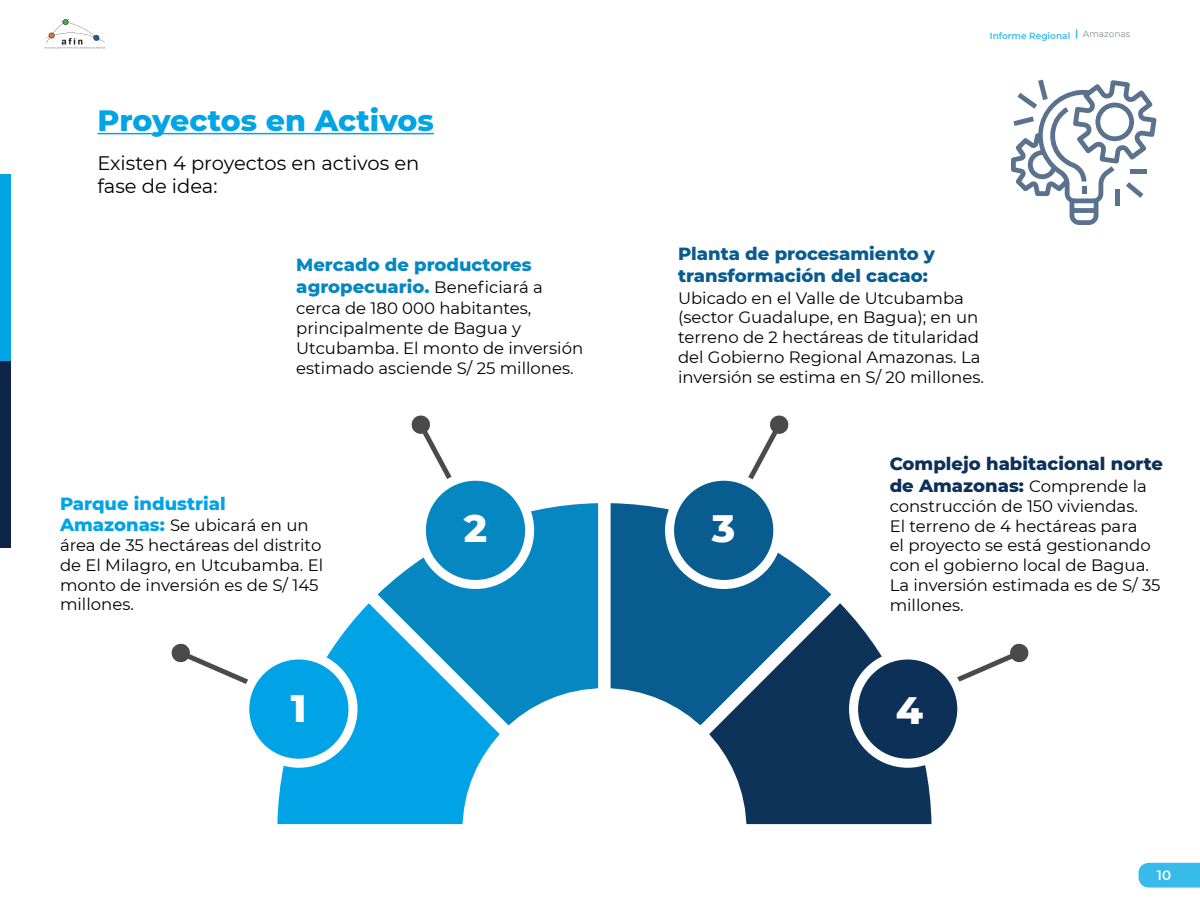
<style>
.page{position:relative;width:1200px;height:900px;background:#fff}
.page>*{position:absolute;margin:0;border:0;box-sizing:border-box;transform-origin:0 0}
.t1{font:800 39px "Montserrat";color:#fff}
.t2{font:800 30px "Montserrat";color:#01a4e5}
.t3{font:19.5px/23.4px "Montserrat";color:#010000}
.t4{font:800 18px/21.6px "Montserrat";color:#0d3059}
.t5{font:800 18px/21.6px "Montserrat";color:#0587c2}
.t6{font:800 18px/21.6px "Montserrat";color:#085c8f}
.t7{font:800 18px "Montserrat";color:#00a3e6}
.t8{font:16.5px/19.8px "Montserrat";color:#010000}
.t9{font:600 13.5px "Montserrat";color:#fff}
.t10{font:600 9px "Montserrat";color:#37bbeb}
.t11{font:9px "Montserrat";color:#849386}
.s1{font-weight:400;font-size:16.5px;color:#010000}
.s2{font-weight:800;font-size:18px;color:#00a3e6}
</style>
<div class="page">
<svg style="left:1138px;top:863px;width:62px;height:25px;background:#41beec"></svg>
<svg style="left:45px;top:19px;width:60px;height:30px"></svg>
<hr style="left:98px;top:133px;width:336px;height:1px;background:#01a4e5">
<div style="left:0;top:174px;width:11px;height:187px;background:#01a4e5"></div>
<div style="left:0;top:361px;width:11px;height:186px;background:#0d2348"></div>
<svg style="left:411px;top:415px;width:41px;height:64px"></svg>
<svg style="left:171px;top:643px;width:77px;height:41px"></svg>
<svg style="left:748px;top:415px;width:41px;height:65px"></svg>
<svg style="left:957px;top:643px;width:72px;height:39px"></svg>
<svg style="left:387px;top:503px;width:211px;height:83px;fill:#0587c2"></svg>
<svg style="left:598px;top:503px;width:224px;height:83px;fill:#085c8f"></svg>
<svg style="left:277px;top:586px;width:313px;height:239px;background:#26a6dc"></svg>
<svg style="left:590px;top:586px;width:342px;height:239px"></svg>
<svg style="left:462px;top:688px;width:285px;height:137px"></svg>
<div style="left:240px;top:650px;width:118px;height:118px;background:#fff;border-radius:50%"></div>
<div style="left:249px;top:660px;width:99px;height:99px;background:#00a3e6;border-radius:50%"></div>
<div style="left:849px;top:650px;width:117px;height:118px;background:#fff;border-radius:50%"></div>
<div style="left:858px;top:660px;width:99px;height:99px;background:#0d3059;border-radius:50%"></div>
<div style="left:417px;top:472px;width:117px;height:117px;background:#fff;border-radius:50%"></div>
<div style="left:426px;top:481px;width:99px;height:99px;background:#0587c2;border-radius:50%"></div>
<div style="left:665px;top:472px;width:117px;height:117px;background:#fff;border-radius:50%"></div>
<div style="left:674px;top:481px;width:99px;height:99px;background:#085c8f;border-radius:50%"></div>
<svg style="left:1011px;top:80px;width:146px;height:145px"></svg>
<h2 class="t2" style="left:98px;top:99px;width:338px">Proyectos en Activos</h2>
<p class="t3" style="left:98px;top:150px;width:323px">Existen 4 proyectos en activos en fase de idea:</p>
<p class="t5" style="left:296px;top:253px;width:248px">Mercado de productores agropecuario. <span class="s1">Beneficiará a</span></p>
<p class="t8" style="left:296px;top:298px;width:288px">cerca de 180 000 habitantes, principalmente de Bagua y<br>Utcubamba. El monto de inversión estimado asciende S/ 25 millones.</p>
<p class="t10" style="left:990px;top:29px;width:82px">Informe Regional</p>
<p class="t11" style="left:1083px;top:28px;width:49px">Amazonas</p>
<p class="t6" style="left:678px;top:242px;width:259px">Planta de procesamiento y transformación del cacao:</p>
<p class="t8" style="left:678px;top:287px;width:308px">Ubicado en el Valle de Utcubamba (sector Guadalupe, en Bagua); en un terreno de 2 hectáreas de titularidad del Gobierno Regional Amazonas. La inversión se estima en S/ 20 millones.</p>
<p class="t7" style="left:60px;top:490px;width:167px">Parque industrial</p>
<p class="t8" style="left:60px;top:515px;width:265px"><span class="s2">Amazonas:</span> Se ubicará en un área de 35 hectáreas del distrito de El Milagro, en Utcubamba. El monto de inversión es de S/ 145 millones.</p>
<h1 class="t1" style="left:291px;top:680px;width:17px">1</h1>
<h1 class="t1" style="left:464px;top:500px;width:25px">2</h1>
<h1 class="t1" style="left:712px;top:500px;width:25px">3</h1>
<p class="t4" style="left:890px;top:452px;width:275px">Complejo habitacional norte de Amazonas: <span class="s1">Comprende la</span></p>
<p class="t8" style="left:890px;top:495px;width:272px">construcción de 150 viviendas.<br>El terreno de 4 hectáreas para<br>el proyecto se está gestionando con el gobierno local de Bagua.<br>La inversión estimada es de S/ 35 millones.</p>
<h1 class="t1" style="left:896px;top:681px;width:29px">4</h1>
<p class="t9" style="left:1157px;top:865px;width:16px">10</p>
</div>
